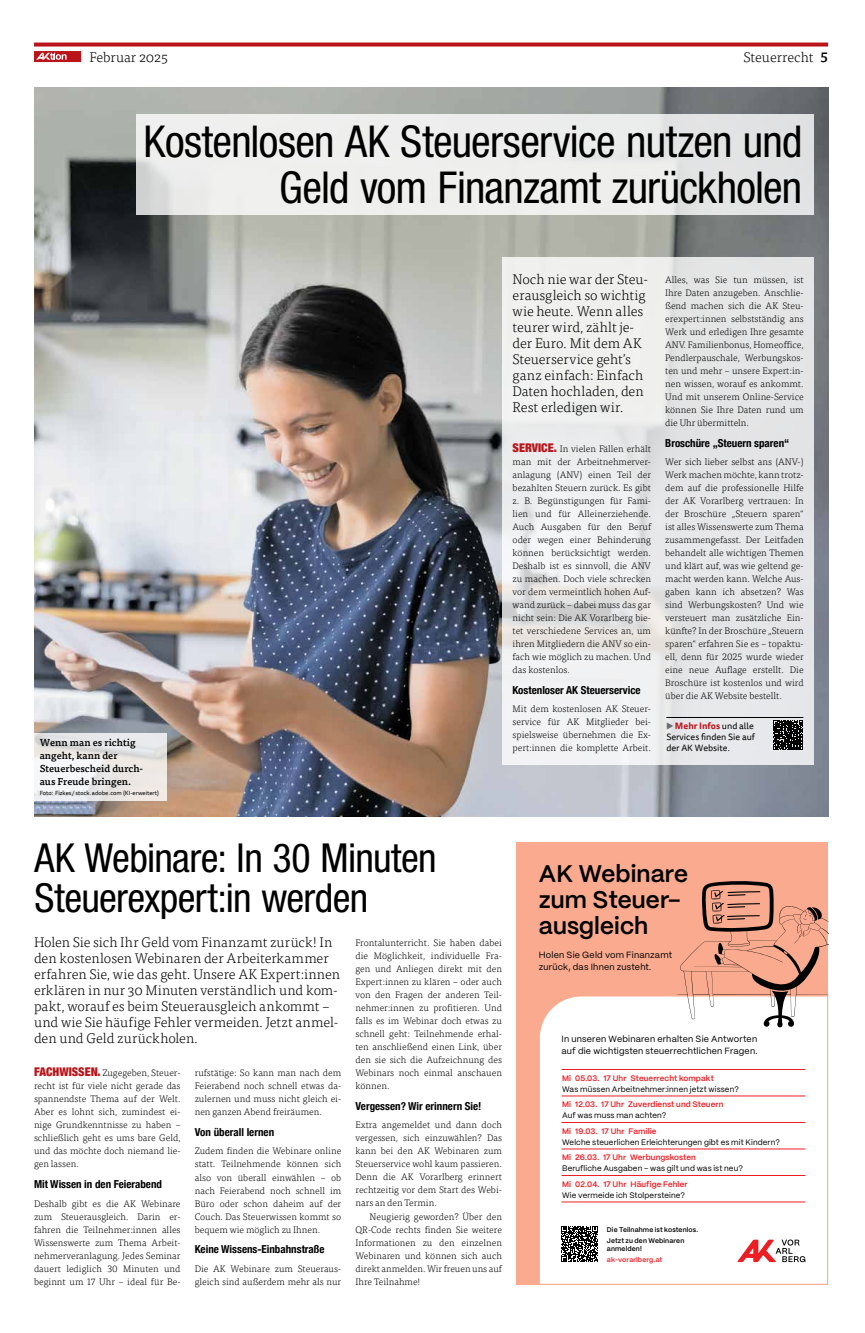
<style>
.page{position:relative;width:865px;height:1333px;background:#fff}
.page>*{position:absolute;margin:0;border:0;box-sizing:border-box;transform-origin:0 0}
.t1{font:condensed 44px/46px "Helvetica Neue LT Pro";letter-spacing:-.015em;color:#000;text-align:right}
.t2{font:condensed 40px/40px "Helvetica Neue LT Pro";letter-spacing:-.02em;color:#000}
.t3{font:600 24px/26px "PP Mori";letter-spacing:.005em;color:#000}
.t4{font:300 14px/16px "Tisa Pro";color:#000}
.t5{font:700 condensed 11px "Helvetica Neue";color:#000}
.t6{font:500 10px/13px "Tisa Pro";color:#000}
.t7{font:300 9.5px/13px "Tisa Pro";color:#000;text-align:justify}
.t8{font:9px/12.4px "PP Mori";letter-spacing:.02em;color:#000}
.t9{font:9px/10.8px "Tisa Sans Pro";color:#000;text-align:justify}
.t10{font:8px "PP Mori";letter-spacing:.015em;color:#000}
.t11{font:600 8px "PP Mori";letter-spacing:.015em;color:#ed1d24}
.t12{font:600 6.8px/10.8px "PP Mori";letter-spacing:.02em;color:#000}
.t13{font:600 6.8px "PP Mori";letter-spacing:.015em;color:#ed1d24}
.t14{font:6px "Tisa Sans Offc Pro";color:#000}
.s1{font-weight:500}
.s2{font-family:"Helvetica Neue";font-weight:900;font-stretch:condensed;font-size:12px;color:#ba141a}
.s3{font-weight:700;font-size:12px;color:#6d6e71}
.s4{font-weight:700;color:#ba141a}
</style>
<div class="page">
<div style="left:34px;top:51px;width:47px;height:11px;background:#ba141a"></div>
<svg style="left:36px;top:53px;width:31px;height:7px"></svg>
<svg style="left:34px;top:43px;width:794px;height:4px;fill:#ba141a"></svg>
<img style="left:34px;top:88px;width:794px;height:728px">
<div style="left:516px;top:842px;width:312px;height:442px;background:#f9aa8f"></div>
<div style="left:540px;top:996px;width:287px;height:288px;background:#fff"></div>
<hr style="left:561px;top:1069px;width:244px;height:1px;background:#ed1d24">
<hr style="left:561px;top:1095px;width:244px;height:1px;background:#ed1d24">
<hr style="left:561px;top:1122px;width:244px;height:1px;background:#ed1d24">
<hr style="left:561px;top:1148px;width:244px;height:1px;background:#ed1d24">
<hr style="left:561px;top:1175px;width:244px;height:1px;background:#ed1d24">
<hr style="left:561px;top:1201px;width:244px;height:1px;background:#ed1d24">
<svg style="left:737px;top:1239px;width:68px;height:23px"></svg>
<svg style="left:561px;top:1225px;width:37px;height:37px"></svg>
<svg style="left:665px;top:881px;width:163px;height:146px"></svg>
<svg style="left:502px;top:257px;width:312px;height:507px;fill:#e9e9eb"></svg>
<hr style="left:666px;top:717px;width:137px;height:1px;background:#000">
<svg style="left:773px;top:720px;width:30px;height:30px"></svg>
<div style="left:136px;top:114px;width:678px;height:100px;background:linear-gradient(to right,#f0f0ee,#e5e6e6)"></div>
<svg style="left:34px;top:733px;width:132px;height:67px;fill:#ebe9e7"></svg>
<h3 class="t4" style="left:89px;top:48px;width:80px">Februar 2025</h3>
<h3 class="t4" style="left:743px;top:48px;width:86px">Steuerrecht <span class="s1">5</span></h3>
<h1 class="t1" style="left:144px;top:118px;width:660px">Kostenlosen AK Steuerservice nutzen und<br>Geld vom Finanzamt zurückholen</h1>
<p class="t6" style="left:40px;top:735px;width:105px">Wenn man es richtig angeht, kann der<br>Steuerbescheid durch&shy;aus Freude bringen.</p>
<p class="t14" style="left:40px;top:789px;width:121px">Foto: Fizkes / stock.adobe.com (KI-erweitert)</p>
<h3 class="t4" style="left:512px;top:270px;width:137px">Noch nie war der Steu&shy;erausgleich so wichtig wie heute. Wenn alles teurer wird, zählt je&shy;der Euro. Mit dem AK<br>Steuerservice geht’s ganz einfach: Einfach<br>Daten hochladen, den<br>Rest erledigen wir.</h3>
<p class="t7" style="left:512px;top:442px;width:140px"><span class="s2">SERVICE.</span> In vielen Fällen erhält man mit der Arbeitnehmerver&shy;anlagung (ANV) einen Teil der bezahlten Steuern zurück. Es gibt z. B. Begünstigungen für Fami&shy;lien und für Alleinerziehende.<br>Auch Ausgaben für den Beruf oder wegen einer Behinderung können berücksichtigt werden.<br>Deshalb ist es sinnvoll, die ANV zu machen. Doch viele schrecken vor dem vermeintlich hohen Auf&shy;wand zurück – dabei muss das gar nicht sein: Die AK Vorarlberg bie&shy;tet verschiedene Services an, um ihren Mitgliedern die ANV so ein&shy;fach wie möglich zu machen. Und das kostenlos.</p>
<p class="t5" style="left:512px;top:680px;width:130px">Kostenloser AK Steuerservice</p>
<p class="t7" style="left:512px;top:702px;width:140px">Mit dem kostenlosen AK Steuer&shy;service für AK Mitglieder bei&shy;spielsweise übernehmen die Ex&shy;pert:innen die komplette Arbeit.</p>
<p class="t7" style="left:665px;top:273px;width:140px">Alles, was Sie tun müssen, ist Ihre Daten anzugeben. Anschlie&shy;ßend machen sich die AK Steu&shy;erexpert:innen selbstständig ans Werk und erledigen Ihre gesamte ANV. Familienbonus, Homeoffice, Pendlerpauschale, Werbungskos&shy;ten und mehr – unsere Expert:in&shy;nen wissen, worauf es ankommt.<br>Und mit unserem Online-Service können Sie Ihre Daten rund um die Uhr übermitteln.</p>
<p class="t5" style="left:665px;top:433px;width:126px">Broschüre „Steuern sparen“</p>
<p class="t7" style="left:665px;top:455px;width:140px">Wer sich lieber selbst ans (ANV-)<br>Werk machen möchte, kann trotz&shy;dem auf die professionelle Hilfe der AK Vorarlberg vertrauen: In der Broschüre „Steuern sparen“ ist alles Wissenswerte zum Thema zusammengefasst. Der Leitfaden behandelt alle wichtigen Themen und klärt auf, was wie geltend ge&shy;macht werden kann. Welche Aus&shy;gaben kann ich absetzen? Was sind Werbungskosten? Und wie versteuert man zusätzliche Ein&shy;künfte? In der Broschüre „Steuern sparen“ erfahren Sie es – topaktu&shy;ell, denn für 2025 wurde wieder eine neue Auflage erstellt. Die Broschüre ist kostenlos und wird über die AK Website bestellt.</p>
<p class="t9" style="left:666px;top:720px;width:90px"><span class="s3">▸</span> <span class="s4">Mehr Infos</span> und alle Services finden Sie auf der AK Website.</p>
<h2 class="t2" style="left:34px;top:837px;width:404px">AK Webinare: In 30 Minuten<br>Steuerexpert:in werden</h2>
<p class="t4" style="left:34px;top:933px;width:307px">Holen Sie sich Ihr Geld vom Finanzamt zurück! In den kostenlosen Webinaren der Arbeiterkammer erfahren Sie, wie das geht. Unsere AK Expert:innen erklären in nur 30 Minuten verständlich und kom&shy;pakt, worauf es beim Steuerausgleich ankommt – und wie Sie häufige Fehler vermeiden. Jetzt anmel&shy;den und Geld zurückholen.</p>
<p class="t7" style="left:34px;top:1066px;width:148px"><span class="s2">FACHWISSEN.</span> Zugegeben, Steuer&shy;recht ist für viele nicht gerade das spannendste Thema auf der Welt.<br>Aber es lohnt sich, zumindest ei&shy;nige Grundkenntnisse zu haben – schließlich geht es ums bare Geld, und das möchte doch niemand lie&shy;gen lassen.</p>
<p class="t5" style="left:34px;top:1174px;width:129px">Mit Wissen in den Feierabend</p>
<p class="t7" style="left:34px;top:1196px;width:148px">Deshalb gibt es die AK Webinare zum Steuerausgleich. Darin er&shy;fahren die Teilnehmer:innen alles Wissenswerte zum Thema Arbeit&shy;nehmerveranlagung. Jedes Seminar dauert lediglich 30 Minuten und beginnt um 17 Uhr – ideal für Be-</p>
<p class="t7" style="left:195px;top:1066px;width:148px">rufstätige: So kann man nach dem Feierabend noch schnell etwas da&shy;zulernen und muss nicht gleich ei&shy;nen ganzen Abend freiräumen.</p>
<p class="t5" style="left:195px;top:1122px;width:81px">Von überall lernen</p>
<p class="t7" style="left:195px;top:1144px;width:148px">Zudem finden die Webinare online statt. Teilnehmende können sich also von überall einwählen – ob nach Feierabend noch schnell im Büro oder schon daheim auf der Couch. Das Steuerwissen kommt so bequem wie möglich zu Ihnen.</p>
<p class="t5" style="left:195px;top:1239px;width:131px">Keine Wissens-Einbahnstraße</p>
<p class="t7" style="left:195px;top:1261px;width:148px">Die AK Webinare zum Steueraus&shy;gleich sind außerdem mehr als nur</p>
<p class="t7" style="left:355px;top:936px;width:148px">Frontalunterricht. Sie haben dabei die Möglichkeit, individuelle Fra&shy;gen und Anliegen direkt mit den Expert:innen zu klären – oder auch von den Fragen der anderen Teil&shy;nehmer:innen zu profitieren. Und falls es im Webinar doch etwas zu schnell geht: Teilnehmende erhal&shy;ten anschließend einen Link, über den sie sich die Aufzeichnung des Webinars noch einmal anschauen können.</p>
<p class="t5" style="left:355px;top:1096px;width:128px">Vergessen? Wir erinnern Sie!</p>
<p class="t7" style="left:355px;top:1118px;width:148px">Extra angemeldet und dann doch vergessen, sich einzuwählen? Das kann bei den AK Webinaren zum Steuerservice wohl kaum passieren.<br>Denn die AK Vorarlberg erinnert rechtzeitig vor dem Start des Webi&shy;nars an den Termin.</p>
<p class="t7" style="left:355px;top:1209px;width:148px;text-indent:14px">Neugierig geworden? Über den QR-Code rechts finden Sie weitere Informationen zu den einzelnen Webinaren und können sich auch direkt anmelden. Wir freuen uns auf Ihre Teilnahme!</p>
<h3 class="t3" style="left:539px;top:858px;width:151px">AK Webinare zum Steuer&shy;ausgleich</h3>
<p class="t8" style="left:539px;top:947px;width:135px">Holen Sie Geld vom Finanzamt zurück, das Ihnen zusteht.</p>
<p class="t8" style="left:561px;top:1031px;width:197px">In unseren Webinaren erhalten Sie Antworten auf die wichtigsten steuerrechtlichen Fragen.</p>
<p class="t11" style="left:562px;top:1070px;width:153px">Mi 05.03. 17 Uhr Steuerrecht kompakt</p>
<p class="t10" style="left:562px;top:1081px;width:178px">Was müssen Arbeitnehmer:innen jetzt wissen?</p>
<p class="t11" style="left:562px;top:1097px;width:163px">Mi 12.03. 17 Uhr Zuverdienst und Steuern</p>
<p class="t10" style="left:562px;top:1108px;width:106px">Auf was muss man achten?</p>
<p class="t11" style="left:562px;top:1123px;width:96px">Mi 19.03. 17 Uhr Familie</p>
<p class="t10" style="left:562px;top:1134px;width:219px">Welche steuerlichen Erleichterungen gibt es mit Kindern?</p>
<p class="t11" style="left:562px;top:1150px;width:135px">Mi 26.03. 17 Uhr Werbungskosten</p>
<p class="t10" style="left:562px;top:1161px;width:182px">Berufliche Ausgaben – was gilt und was ist neu?</p>
<p class="t11" style="left:562px;top:1176px;width:127px">Mi 02.04. 17 Uhr Häufige Fehler</p>
<p class="t10" style="left:562px;top:1187px;width:124px">Wie vermeide ich Stolpersteine?</p>
<p class="t12" style="left:607px;top:1224px;width:93px">Die Teilnahme ist kostenlos.<br>Jetzt zu den Webinaren</p>
<p class="t12" style="left:607px;top:1242px;width:36px">anmelden!</p>
<p class="t13" style="left:607px;top:1253px;width:57px">ak-vorarlberg.at</p>
</div>
